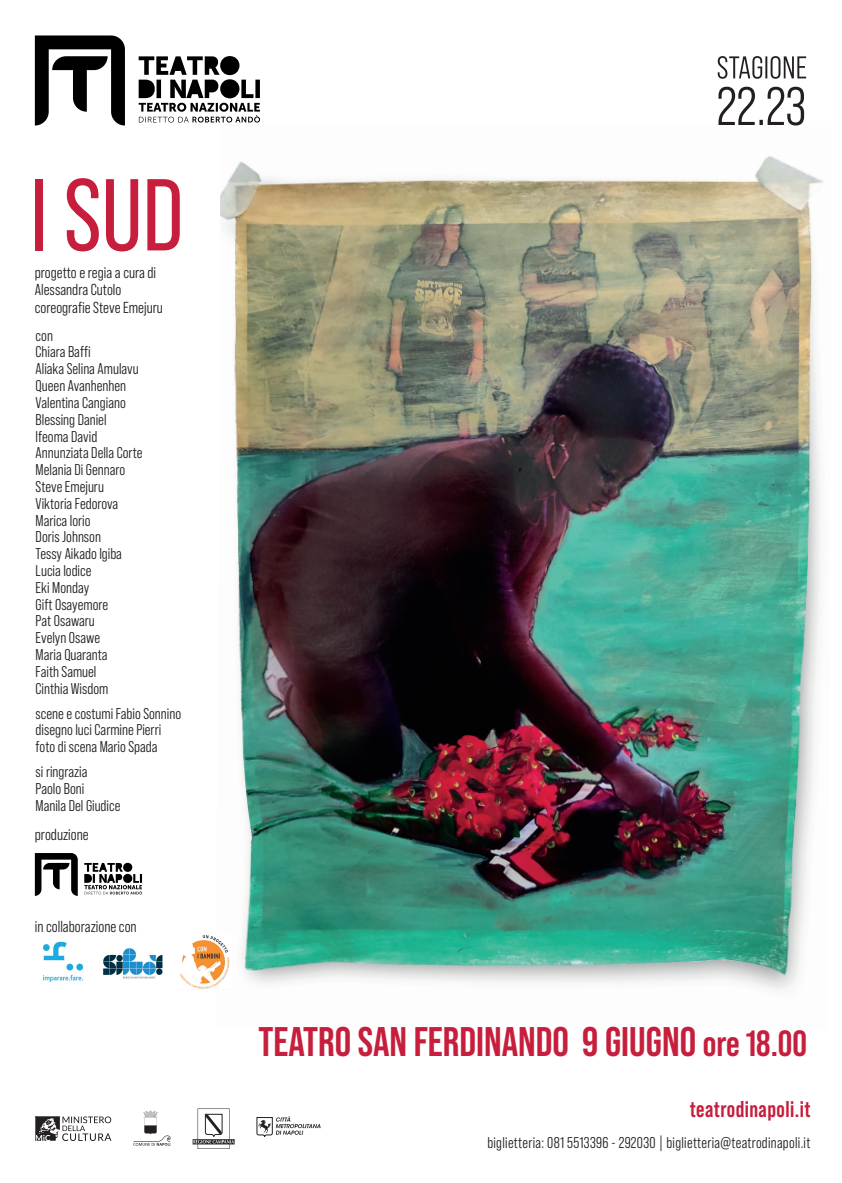
<style>
.page{position:relative;width:842px;height:1183px;background:#fff}
.page>*{position:absolute;margin:0;border:0;box-sizing:border-box;transform-origin:0 0}
.t1{font:101.73px "Bebas Neue Pro";color:#c61e3c}
.t2{font:700 41.28px "Bebas Neue Pro";color:#c61e3c}
.t3{font:700 22.89px "Bebas Neue Pro";letter-spacing:.02em;color:#c61e3c}
.t4{font:15.96px "Bebas Neue Pro Middle";color:#231f20}
.t5{font:15.9px/17.2px "Bebas Neue Pro Middle";color:#231f20}
.t6{font:15.63px "Bebas Neue Pro Middle";letter-spacing:.02em;color:#231f20}
.t7{font:15.6px/16.8px "Bebas Neue Pro Middle";color:#231f20}
.s1{font-size:36.42px}
</style>
<div class="page">
<img style="left:220px;top:125px;width:604px;height:865px">
<svg style="left:35px;top:35px;width:225px;height:90px"></svg>
<svg style="left:718px;top:87px;width:86px;height:38px"></svg>
<svg style="left:718px;top:56px;width:88px;height:23px"></svg>
<svg style="left:35px;top:853px;width:107px;height:42px"></svg>
<img style="left:42px;top:941px;width:42px;height:41px">
<img style="left:103px;top:948px;width:60px;height:31px">
<img style="left:180px;top:934px;width:52px;height:54px">
<svg style="left:133px;top:1110px;width:38px;height:35px"></svg>
<svg style="left:193px;top:1108px;width:42px;height:40px"></svg>
<svg style="left:36px;top:1116px;width:75px;height:24px"></svg>
<svg style="left:257px;top:1116px;width:64px;height:21px"></svg>
<h1 class="t1" style="left:30px;top:158px;width:156px">I SUD</h1>
<p class="t5" style="left:35px;top:264px;width:130px">progetto e regia a cura di<br>Alessandra Cutolo coreografie Steve Emejuru</p>
<p class="t7" style="left:36px;top:327px;width:108px">con<br>Chiara Baffi<br>Aliaka Selina Amulavu<br>Queen Avanhenhen<br>Valentina Cangiano<br>Blessing Daniel<br>Ifeoma David<br>Annunziata Della Corte<br>Melania Di Gennaro<br>Steve Emejuru<br>Viktoria Fedorova<br>Marica Iorio<br>Doris Johnson<br>Tessy Aikado Igiba<br>Lucia Iodice<br>Eki Monday<br>Gift Osayemore<br>Pat Osawaru<br>Evelyn Osawe<br>Maria Quaranta<br>Faith Samuel<br>Cinthia Wisdom</p>
<p class="t7" style="left:36px;top:704px;width:147px">scene e costumi Fabio Sonnino disegno luci Carmine Pierri foto di scena Mario Spada</p>
<p class="t7" style="left:36px;top:763px;width:86px">si ringrazia<br>Paolo Boni<br>Manila Del Giudice</p>
<p class="t4" style="left:35px;top:824px;width:55px">produzione</p>
<p class="t4" style="left:35px;top:917px;width:103px">in collaborazione con</p>
<h2 class="t2" style="left:258px;top:1017px;width:550px">TEATRO SAN FERDINANDO 9 GIUGNO <span class="s1">ore 18.00</span></h2>
<h3 class="t3" style="left:690px;top:1095px;width:122px">teatrodinapoli.it</h3>
<p class="t6" style="left:487px;top:1133px;width:325px">biglietteria: 081 5513396 - 292030 | biglietteria@teatrodinapoli.it</p>
</div>
